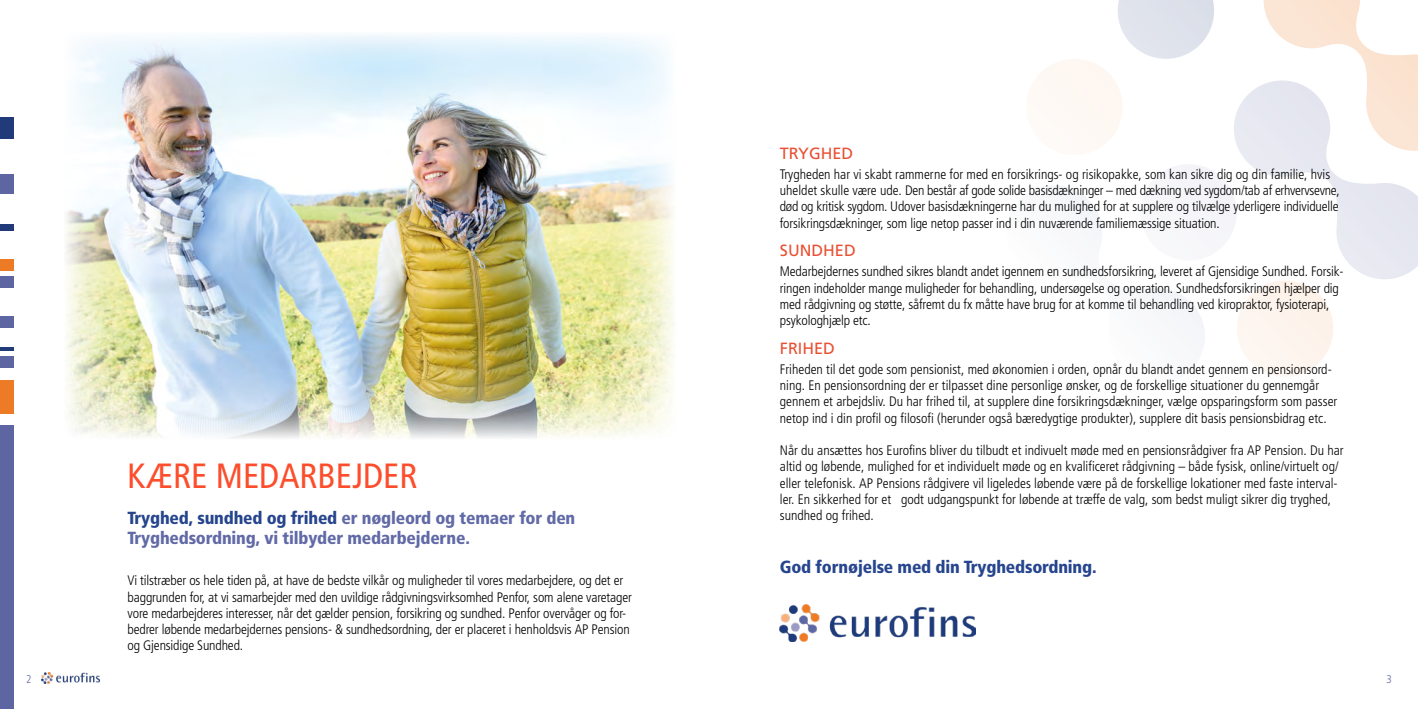
<style>
.page{position:relative;width:1418px;height:709px;background:#fff}
.page>*{position:absolute;margin:0;border:0;box-sizing:border-box;transform-origin:0 0}
.t1{font:35px "Frutiger LT 57 Cn";color:#fc4e2c}
.t2{font:17.5px/20px "Frutiger LT 77 Blk Cn";letter-spacing:-.01em;color:#616aa6}
.t3{font:17.5px "Frutiger LT 77 Blk Cn";letter-spacing:-.01em;color:#26458e}
.t4{font:16.25px "Frutiger LT 55 Rm";color:#e95034}
.t5{font:13.75px/16.2px "Frutiger LT 47 Lt Cn";letter-spacing:-.01em;color:#000}
.t6{font:11.25px "Frutiger LT 47 Lt Cn";color:#616aa6}
.s1{color:#26458e}
</style>
<div class="page">
<img style="left:66px;top:34px;width:608px;height:404px">
<svg style="left:1118px;top:0;width:96px;height:59px"></svg>
<div style="left:1140px;top:164px;width:96px;height:96px;background:#f5f5f9;border-radius:50%"></div>
<div style="left:1236px;top:280px;width:97px;height:97px;background:#fdf4ed;border-radius:50%"></div>
<div style="left:1026px;top:59px;width:96px;height:96px;background:#fef8f4;border-radius:50%"></div>
<svg style="left:1056px;top:186px;width:148px;height:157px"></svg>
<svg style="left:1233px;top:0;width:184px;height:279px"></svg>
<img style="left:780px;top:604px;width:195px;height:37px">
<img style="left:41px;top:672px;width:59px;height:11px">
<div style="left:0;top:425px;width:14px;height:284px;background:#5d66a2"></div>
<div style="left:0;top:380px;width:14px;height:33px;background:#ed7b25"></div>
<div style="left:0;top:259px;width:14px;height:12px;background:#ed7b25"></div>
<div style="left:0;top:276px;width:14px;height:12px;background:#5d66a2"></div>
<div style="left:0;top:316px;width:14px;height:12px;background:#5d66a2"></div>
<div style="left:0;top:356px;width:14px;height:12px;background:#5d66a2"></div>
<div style="left:0;top:174px;width:14px;height:19px;background:#5d66a2"></div>
<div style="left:0;top:117px;width:14px;height:22px;background:#213a79"></div>
<div style="left:0;top:224px;width:14px;height:7px;background:#213a79"></div>
<hr style="left:0;top:347px;width:14px;height:3px;background:#213a79">
<h1 class="t1" style="left:128px;top:455px;width:291px">KÆRE MEDARBEJDER</h1>
<p class="t2" style="left:128px;top:508px;width:449px"><span class="s1">Tryghed, sundhed og frihed</span> er nøgleord og temaer for den<br>Tryghedsordning, vi tilbyder medarbejderne.</p>
<p class="t5" style="left:128px;top:572px;width:506px">Vi tilstræber os hele tiden på, at have de bedste vilkår og muligheder til vores medarbejdere, og det er baggrunden for, at vi samarbejder med den uvildige rådgivningsvirksomhed Penfor, som alene varetager vore medarbejderes interesser, når det gælder pension, forsikring og sundhed. Penfor overvåger og for&shy;bedrer løbende medarbejdernes pensions- &amp; sundhedsordning, der er placeret i henholdsvis AP Pension og Gjensidige Sundhed.</p>
<p class="t4" style="left:780px;top:144px;width:75px">TRYGHED</p>
<p class="t5" style="left:780px;top:166px;width:561px">Trygheden har vi skabt rammerne for med en forsikrings- og risikopakke, som kan sikre dig og din familie, hvis uheldet skulle være ude. Den består af gode solide basisdækninger – med dækning ved sygdom/tab af erhvervsevne, død og kritisk sygdom. Udover basisdækningerne har du mulighed for at supplere og tilvælge yderligere individuelle forsikringsdækninger, som lige netop passer ind i din nuværende familiemæssige situation.</p>
<p class="t4" style="left:780px;top:241px;width:77px">SUNDHED</p>
<p class="t5" style="left:780px;top:264px;width:565px">Medarbejdernes sundhed sikres blandt andet igennem en sundhedsforsikring, leveret af Gjensidige Sundhed. Forsik&shy;ringen indeholder mange muligheder for behandling, undersøgelse og operation. Sundhedsforsikringen hjælper dig med rådgivning og støtte, såfremt du fx måtte have brug for at komme til behandling ved kiropraktor, fysioterapi, psykologhjælp etc.</p>
<p class="t4" style="left:780px;top:339px;width:57px">FRIHED</p>
<p class="t5" style="left:780px;top:361px;width:559px">Friheden til det gode som pensionist, med økonomien i orden, opnår du blandt andet gennem en pensionsord&shy;ning. En pensionsordning der er tilpasset dine personlige ønsker, og de forskellige situationer du gennemgår gennem et arbejdsliv. Du har frihed til, at supplere dine forsikringsdækninger, vælge opsparingsform som passer netop ind i din profil og filosofi (herunder også bæredygtige produkter), supplere dit basis pensionsbidrag etc.</p>
<p class="t5" style="left:780px;top:442px;width:565px">Når du ansættes hos Eurofins bliver du tilbudt et indivuelt møde med en pensionsrådgiver fra AP Pension. Du har altid og løbende, mulighed for et individuelt møde og en kvalificeret rådgivning – både fysisk, online/virtuelt og/ eller telefonisk. AP Pensions rådgivere vil ligeledes løbende være på de forskellige lokationer med faste interval&shy;ler. En sikkerhed for et godt udgangspunkt for løbende at træffe de valg, som bedst muligt sikrer dig tryghed, sundhed og frihed.</p>
<p class="t3" style="left:780px;top:556px;width:318px">God fornøjelse med din Tryghedsordning.</p>
<p class="t6" style="left:26px;top:672px;width:7px">2</p>
<p class="t6" style="left:1386px;top:672px;width:7px">3</p>
</div>
